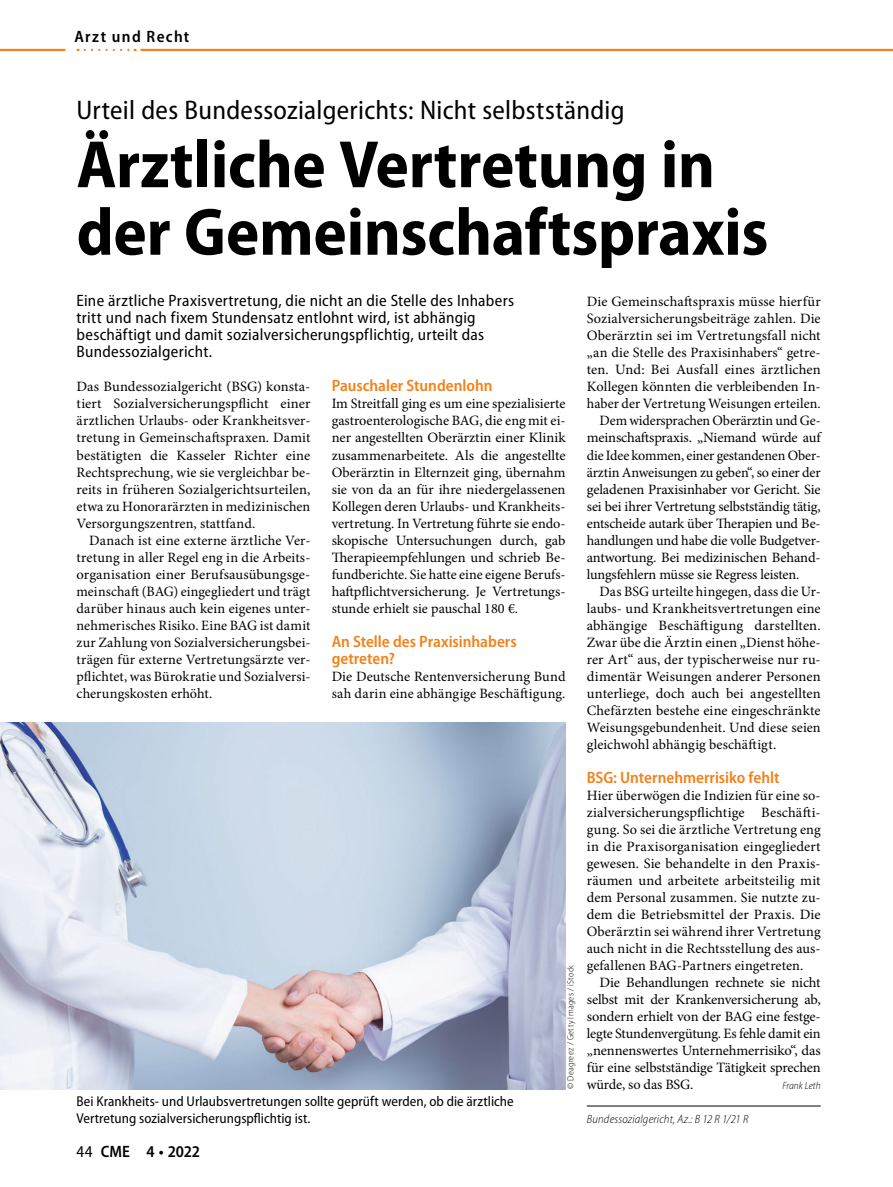
<style>
.page{position:relative;width:893px;height:1187px;background:#fff}
.page>*{position:absolute;margin:0;border:0;box-sizing:border-box;transform-origin:0 0}
.Title_1{font:700 semi-condensed 67.5px/67.5px "Myriad Pro";letter-spacing:-.005em;color:#000}
.SuperTitle_1{font:semi-condensed 27px "Myriad Pro";letter-spacing:.01em;color:#000}
.Trailer_x{font:semi-condensed 16.5px/17px "Myriad Pro";letter-spacing:.015em;color:#000}
.SectionHeading_1_x{font:600 semi-condensed 16.5px/17px "Myriad Pro";color:#f48119}
.t1{font:600 semi-condensed 16.5px "Myriad Pro";letter-spacing:.075em;color:#000}
.Para_x{font:14.25px/17px "Minion Pro";letter-spacing:.005em;color:#000;text-align:justify}
.Para_indent{font:14.25px/17px "Minion Pro";letter-spacing:-.005em;color:#000;text-align:justify}
.Image_Caption_Raster{font:semi-condensed 14.25px/17px "Myriad Pro";color:#000}
.Source_x{font:italic 300 semi-condensed 12px "Myriad Pro";letter-spacing:.015em;color:#000}
.Para_indent-2{font:italic 300 semi-condensed 10.5px "Myriad Pro";letter-spacing:.005em;color:#000}
.Image_Source_x{font:300 semi-condensed 9px "Myriad Pro";letter-spacing:.035em;color:#000}
.s1{font-weight:400}
</style>
<div class="page">
<hr style="left:0;top:49px;width:65px;height:2px;background:#f48119">
<svg style="left:85px;top:49px;width:51px;height:2px"></svg>
<hr style="left:140px;top:49px;width:753px;height:2px;background:#f48119">
<hr style="left:587px;top:1105px;width:234px;height:1px;background:#000">
<img style="left:0;top:722px;width:566px;height:367px">
<p class="t1" style="left:74px;top:27px;width:116px">Arzt und Recht</p>
<p class="SuperTitle_1" style="left:77px;top:95px;width:550px">Urteil des Bundessozialgerichts: Nicht selbstständig</p>
<p class="Title_1" style="left:77px;top:132px;width:693px">Ärztliche Vertretung in der Gemeinschaftspraxis</p>
<p class="Trailer_x" style="left:77px;top:293px;width:439px">Eine ärztliche Praxisvertretung, die nicht an die Stelle des Inhabers tritt und nach fixem Stundensatz entlohnt wird, ist abhängig beschäftigt und damit sozialversicherungspflichtig, urteilt das Bundessozialgericht.</p>
<p class="Para_x" style="left:77px;top:378px;width:235px">Das Bundessozialgericht (BSG) konsta&shy;tiert Sozialversicherungspflicht einer ärztlichen Urlaubs- oder Krankheitsver&shy;tretung in Gemeinschaftspraxen. Damit bestätigten die Kasseler Richter eine Rechtsprechung, wie sie vergleichbar be&shy;reits in früheren Sozialgerichtsurteilen, etwa zu Honorarärzten in medizinischen Versorgungszentren, stattfand.</p>
<p class="Para_indent" style="left:77px;top:531px;width:235px;text-indent:13px">Danach ist eine externe ärztliche Ver&shy;tretung in aller Regel eng in die Arbeits&shy;organisation einer Berufsausübungsge&shy;meinschaft (BAG) eingegliedert und trägt darüber hinaus auch kein eigenes unter&shy;nehmerisches Risiko. Eine BAG ist damit zur Zahlung von Sozialversicherungsbei&shy;trägen für externe Vertretungsärzte ver&shy;pflichtet, was Bürokratie und Sozialversi&shy;cherungskosten erhöht.</p>
<p class="Para_x" style="left:587px;top:293px;width:235px">Die Gemeinschaftspraxis müsse hierfür Sozialversicherungsbeiträge zahlen. Die Oberärztin sei im Vertretungsfall nicht „an die Stelle des Praxisinhabers“ getre&shy;ten. Und: Bei Ausfall eines ärztlichen Kollegen könnten die verbleibenden In&shy;haber der Vertretung Weisungen erteilen.</p>
<p class="Para_indent" style="left:587px;top:412px;width:235px;text-indent:13px">Dem widersprachen Oberärztin und Ge&shy;meinschaftspraxis. „Niemand würde auf die Idee kommen, einer gestandenen Ober&shy;ärztin Anweisungen zu geben“, so einer der geladenen Praxisinhaber vor Gericht. Sie sei bei ihrer Vertretung selbstständig tätig, entscheide autark über Therapien und Be&shy;handlungen und habe die volle Budgetver&shy;antwortung. Bei medizinischen Behand&shy;lungsfehlern müsse sie Regress leisten.</p>
<p class="Para_indent" style="left:587px;top:582px;width:235px;text-indent:13px">Das BSG urteilte hingegen, dass die Ur&shy;laubs- und Krankheitsvertretungen eine abhängige Beschäftigung darstellten.<br>Zwar übe die Ärztin einen „Dienst höhe&shy;rer Art“ aus, der typischerweise nur ru&shy;dimentär Weisungen anderer Personen unterliege, doch auch bei angestellten Chefärzten bestehe eine eingeschränkte Weisungsgebundenheit. Und diese seien gleichwohl abhängig beschäftigt.</p>
<p class="SectionHeading_1_x" style="left:587px;top:769px;width:194px">BSG: Unternehmerrisiko fehlt</p>
<p class="Para_x" style="left:587px;top:786px;width:235px">Hier überwögen die Indizien für eine so&shy;zialversicherungspflichtige Beschäfti&shy;gung. So sei die ärztliche Vertretung eng in die Praxisorganisation eingegliedert gewesen. Sie behandelte in den Praxis&shy;räumen und arbeitete arbeitsteilig mit dem Personal zusammen. Sie nutzte zu&shy;dem die Betriebsmittel der Praxis. Die Oberärztin sei während ihrer Vertretung auch nicht in die Rechtsstellung des aus&shy;gefallenen BAG-Partners eingetreten.</p>
<p class="Para_indent" style="left:587px;top:974px;width:235px;text-indent:13px">Die Behandlungen rechnete sie nicht selbst mit der Krankenversicherung ab, sondern erhielt von der BAG eine festge&shy;legte Stundenvergütung. Es fehle damit ein „nennenswertes Unternehmerrisiko“, das für eine selbstständige Tätigkeit sprechen würde, so das BSG.</p>
<p class="SectionHeading_1_x" style="left:332px;top:377px;width:162px">Pauschaler Stundenlohn</p>
<p class="Para_x" style="left:332px;top:395px;width:235px">Im Streitfall ging es um eine spezialisierte gastroenterologische BAG, die eng mit ei&shy;ner angestellten Oberärztin einer Klinik zusammenarbeitete. Als die angestellte Oberärztin in Elternzeit ging, übernahm sie von da an für ihre niedergelassenen Kollegen deren Urlaubs- und Krankheits&shy;vertretung. In Vertretung führte sie endo&shy;skopische Untersuchungen durch, gab Therapieempfehlungen und schrieb Be&shy;fundberichte. Sie hatte eine eigene Berufs&shy;haftpflichtversicherung. Je Vertretungs&shy;stunde erhielt sie pauschal 180 €.</p>
<p class="SectionHeading_1_x" style="left:332px;top:633px;width:187px">An Stelle des Praxisinhabers getreten?</p>
<p class="Para_x" style="left:332px;top:667px;width:235px">Die Deutsche Rentenversicherung Bund sah darin eine abhängige Beschäftigung.</p>
<p class="Image_Source_x" style="left:565px;top:1089px;width:126px;rotate:-90deg">© Deagreez / Getty Images / iStock</p>
<p class="Para_indent-2" style="left:782px;top:1079px;width:40px">Frank Leth</p>
<p class="Image_Caption_Raster" style="left:77px;top:1093px;width:439px">Bei Krankheits- und Urlaubsvertretungen sollte geprüft werden, ob die ärztliche<br>Vertretung sozialversicherungspflichtig ist.</p>
<p class="t1" style="left:77px;top:1142px;width:125px"><span class="s1">44</span> CME 4 • 2022</p>
<p class="Source_x" style="left:587px;top:1112px;width:163px">Bundessozialgericht, Az.: B 12 R 1/21 R</p>
</div>
